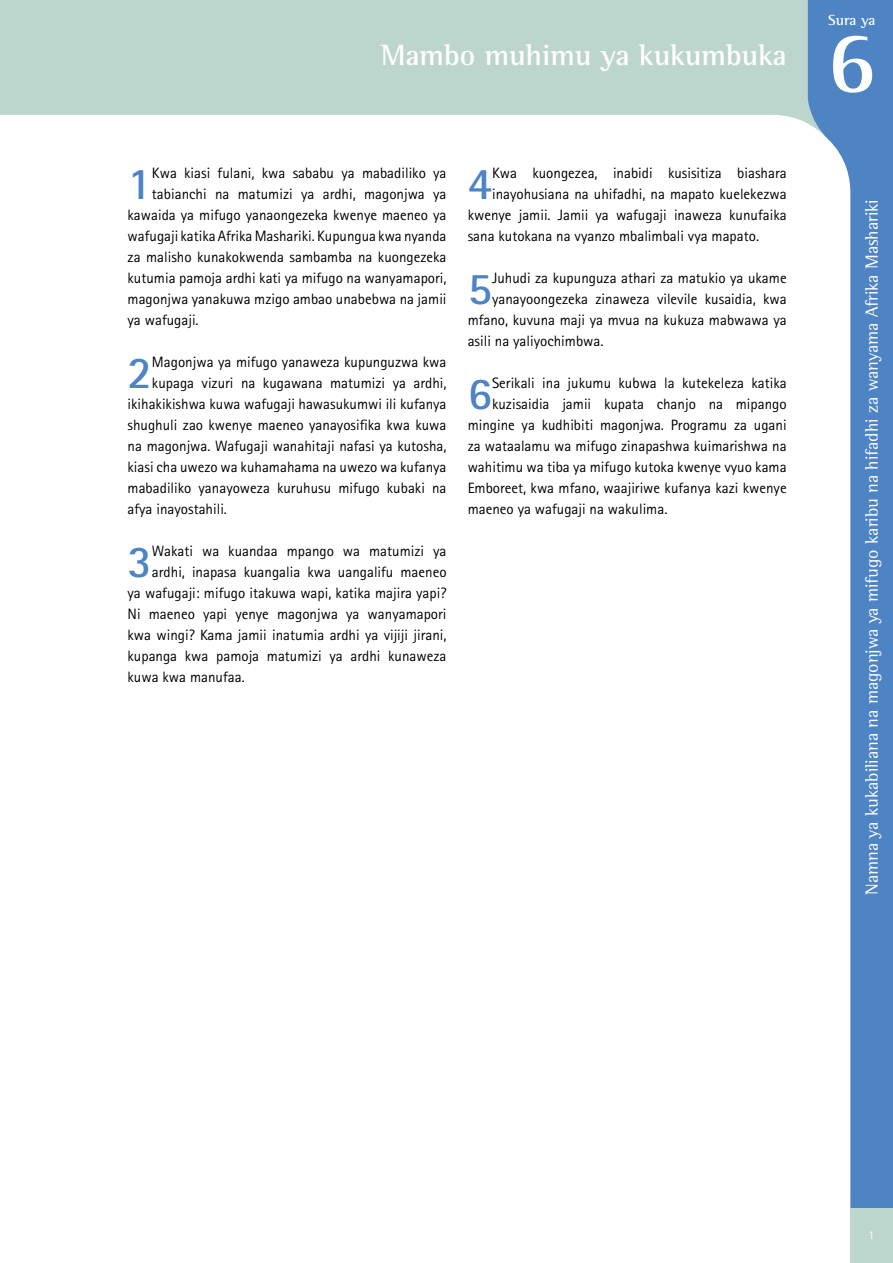
<style>
.page{position:relative;width:893px;height:1263px;background:#fff}
.page>*{position:absolute;margin:0;border:0;box-sizing:border-box;transform-origin:0 0}
.t1{font:700 90px "Rotis Serif";color:#fff}
.t2{font:700 45.45px "Rotis Sans Serif";color:#4e84c4}
.t3{font:700 30px "Rotis Semi Serif";color:#fff}
.t4{font:18px "Rotis Semi Serif";color:#fff}
.t5{font:15px "Rotis Sans Serif";color:#000}
.t6{font:700 15px "Rotis Semi Serif";letter-spacing:-.01em;color:#fff}
.t7{font:12px "Rotis Sans Serif";color:#fff}
</style>
<div class="page">
<svg style="left:0;top:0;width:808px;height:124px;background:#c0d8d0"></svg>
<svg style="left:808px;top:0;width:85px;height:1208px;fill:#4e84c4"></svg>
<div style="left:850px;top:1208px;width:43px;height:55px;background:#bcd6cd"></div>
<h3 class="t3" style="left:381px;top:37px;width:407px">Mambo muhimu ya kukumbuka</h3>
<h2 class="t2" style="left:128px;top:155px;width:26px">1</h2>
<p class="t5" style="left:152px;top:164px;width:296px">Kwa kiasi fulani, kwa sababu ya mabadiliko ya</p>
<p class="t5" style="left:152px;top:185px;width:296px">tabianchi na matumizi ya ardhi, magonjwa ya</p>
<p class="t5" style="left:128px;top:206px;width:320px">kawaida ya mifugo yanaongezeka kwenye maeneo ya</p>
<p class="t5" style="left:128px;top:227px;width:320px">wafugaji katika Afrika Mashariki. Kupungua kwa nyanda</p>
<p class="t5" style="left:128px;top:248px;width:320px">za malisho kunakokwenda sambamba na kuongezeka</p>
<p class="t5" style="left:128px;top:269px;width:320px">kutumia pamoja ardhi kati ya mifugo na wanyamapori,</p>
<p class="t5" style="left:128px;top:290px;width:320px">magonjwa yanakuwa mzigo ambao unabebwa na jamii</p>
<p class="t5" style="left:128px;top:311px;width:73px">ya wafugaji.</p>
<h2 class="t2" style="left:128px;top:344px;width:26px">2</h2>
<p class="t5" style="left:152px;top:353px;width:296px">Magonjwa ya mifugo yanaweza kupunguzwa kwa</p>
<p class="t5" style="left:152px;top:374px;width:296px">kupaga vizuri na kugawana matumizi ya ardhi,</p>
<p class="t5" style="left:128px;top:395px;width:320px">ikihakikishwa kuwa wafugaji hawasukumwi ili kufanya</p>
<p class="t5" style="left:128px;top:416px;width:320px">shughuli zao kwenye maeneo yanayosifika kwa kuwa</p>
<p class="t5" style="left:128px;top:437px;width:320px">na magonjwa. Wafugaji wanahitaji nafasi ya kutosha,</p>
<p class="t5" style="left:128px;top:458px;width:320px">kiasi cha uwezo wa kuhamahama na uwezo wa kufanya</p>
<p class="t5" style="left:128px;top:479px;width:320px">mabadiliko yanayoweza kuruhusu mifugo kubaki na</p>
<p class="t5" style="left:128px;top:500px;width:101px">afya inayostahili.</p>
<h2 class="t2" style="left:128px;top:533px;width:26px">3</h2>
<p class="t5" style="left:152px;top:542px;width:296px">Wakati wa kuandaa mpango wa matumizi ya</p>
<p class="t5" style="left:152px;top:563px;width:296px">ardhi, inapasa kuangalia kwa uangalifu maeneo</p>
<p class="t5" style="left:128px;top:584px;width:320px">ya wafugaji: mifugo itakuwa wapi, katika majira yapi?</p>
<p class="t5" style="left:128px;top:605px;width:320px">Ni maeneo yapi yenye magonjwa ya wanyamapori</p>
<p class="t5" style="left:128px;top:626px;width:320px">kwa wingi? Kama jamii inatumia ardhi ya vijiji jirani,</p>
<p class="t5" style="left:128px;top:647px;width:320px">kupanga kwa pamoja matumizi ya ardhi kunaweza</p>
<p class="t5" style="left:128px;top:668px;width:119px">kuwa kwa manufaa.</p>
<h2 class="t2" style="left:468px;top:155px;width:26px">4</h2>
<p class="t5" style="left:492px;top:164px;width:296px">Kwa kuongezea, inabidi kusisitiza biashara</p>
<p class="t5" style="left:492px;top:185px;width:296px">inayohusiana na uhifadhi, na mapato kuelekezwa</p>
<p class="t5" style="left:468px;top:206px;width:320px">kwenye jamii. Jamii ya wafugaji inaweza kunufaika</p>
<p class="t5" style="left:468px;top:227px;width:293px">sana kutokana na vyanzo mbalimbali vya mapato.</p>
<h2 class="t2" style="left:468px;top:260px;width:26px">5</h2>
<p class="t5" style="left:492px;top:269px;width:296px">Juhudi za kupunguza athari za matukio ya ukame</p>
<p class="t5" style="left:492px;top:290px;width:296px">yanayoongezeka zinaweza vilevile kusaidia, kwa</p>
<p class="t5" style="left:468px;top:311px;width:320px">mfano, kuvuna maji ya mvua na kukuza mabwawa ya</p>
<p class="t5" style="left:468px;top:332px;width:137px">asili na yaliyochimbwa.</p>
<h2 class="t2" style="left:468px;top:365px;width:26px">6</h2>
<p class="t5" style="left:492px;top:374px;width:296px">Serikali ina jukumu kubwa la kutekeleza katika</p>
<p class="t5" style="left:492px;top:395px;width:296px">kuzisaidia jamii kupata chanjo na mipango</p>
<p class="t5" style="left:468px;top:416px;width:320px">mingine ya kudhibiti magonjwa. Programu za ugani</p>
<p class="t5" style="left:468px;top:437px;width:320px">za wataalamu wa mifugo zinapashwa kuimarishwa na</p>
<p class="t5" style="left:468px;top:458px;width:320px">wahitimu wa tiba ya mifugo kutoka kwenye vyuo kama</p>
<p class="t5" style="left:468px;top:479px;width:320px">Emboreet, kwa mfano, waajiriwe kufanya kazi kwenye</p>
<p class="t5" style="left:468px;top:500px;width:201px">maeneo ya wafugaji na wakulima.</p>
<p class="t6" style="left:828px;top:11px;width:49px">Sura ya</p>
<h1 class="t1" style="left:827px;top:9px;width:52px">6</h1>
<p class="t4" style="left:861px;top:895px;width:697px;rotate:-90deg">Namna ya kukabiliana na magonjwa ya mifugo karibu na hifadhi za wanyama Afrika Mashariki</p>
<p class="t7" style="left:869px;top:1228px;width:7px">1</p>
</div>
